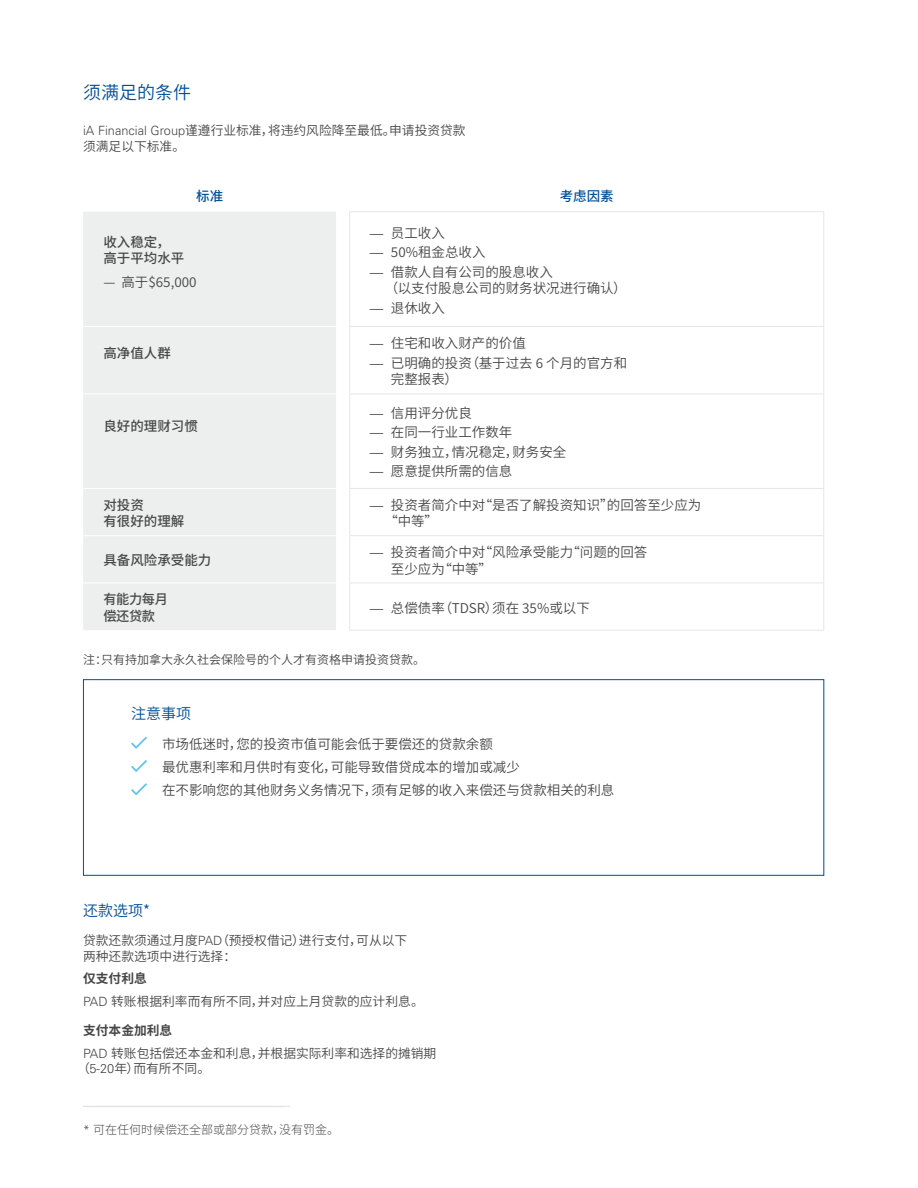
<style>
.page{position:relative;width:918px;height:1188px;background:#fff}
.page>*{position:absolute;margin:0;border:0;box-sizing:border-box;transform-origin:0 0}
.t1{font:18px "Source Han Sans CN";color:#004e9a}
.H2_Small{font:15px "Source Han Sans CN";color:#004e9a}
.t2{font:13.5px/16.5px "Source Han Sans CN";color:#474747}
.t3{font:500 13.5px/16.5px "Source Han Sans CN";color:#474747}
.t4{font:500 13.5px/16.5px "Source Han Sans CN";letter-spacing:-.03em;color:#474747}
.t5{font:500 13.5px "Source Han Sans CN";color:#004e9a}
.t6{font:12.75px/15.8px "Source Han Sans CN";color:#474747}
.t7{font:700 12.75px "Source Han Sans CN";color:#474747}
.t8{font:12px "Source Han Sans CN";color:#474747}
.Footnote{font:300 12px "Source Han Sans CN";color:#474747}
.s1{font-family:"Univers LT Pro 45";font-weight:300}
.s2{font-family:"Univers LT Pro 45"}
</style>
<div class="page">
<hr style="left:83px;top:1106px;width:207px;height:1px;background:#e0e1e1">
<svg style="left:131px;top:737px;width:16px;height:12px"></svg>
<svg style="left:131px;top:760px;width:16px;height:12px"></svg>
<svg style="left:131px;top:783px;width:16px;height:12px"></svg>
<div style="left:83px;top:679px;width:741px;height:197px;border:1px solid #004e9a"></div>
<div style="left:83px;top:212px;width:253px;height:418px;background:#edeeee"></div>
<hr style="left:83px;top:326px;width:253px;height:1px;background:#fff">
<hr style="left:83px;top:394px;width:253px;height:1px;background:#fff">
<hr style="left:83px;top:488px;width:253px;height:1px;background:#fff">
<hr style="left:83px;top:535px;width:253px;height:1px;background:#fff">
<hr style="left:83px;top:583px;width:253px;height:1px;background:#fff">
<hr style="left:349px;top:211px;width:475px;height:1px;background:#e5e6e6">
<hr style="left:349px;top:212px;width:1px;height:114px;background:#e5e6e6">
<hr style="left:823px;top:212px;width:1px;height:114px;background:#e5e6e6">
<hr style="left:349px;top:326px;width:475px;height:1px;background:#e5e6e6">
<hr style="left:349px;top:327px;width:1px;height:67px;background:#e5e6e6">
<hr style="left:823px;top:327px;width:1px;height:67px;background:#e5e6e6">
<hr style="left:349px;top:394px;width:475px;height:1px;background:#e5e6e6">
<hr style="left:349px;top:394px;width:1px;height:94px;background:#e5e6e6">
<hr style="left:823px;top:394px;width:1px;height:94px;background:#e5e6e6">
<hr style="left:349px;top:488px;width:475px;height:1px;background:#e5e6e6">
<hr style="left:349px;top:489px;width:1px;height:46px;background:#e5e6e6">
<hr style="left:823px;top:489px;width:1px;height:46px;background:#e5e6e6">
<hr style="left:349px;top:535px;width:475px;height:1px;background:#e5e6e6">
<hr style="left:349px;top:536px;width:1px;height:47px;background:#e5e6e6">
<hr style="left:823px;top:536px;width:1px;height:47px;background:#e5e6e6">
<hr style="left:349px;top:583px;width:475px;height:1px;background:#e5e6e6">
<hr style="left:349px;top:583px;width:1px;height:47px;background:#e5e6e6">
<hr style="left:823px;top:583px;width:1px;height:47px;background:#e5e6e6">
<hr style="left:349px;top:630px;width:475px;height:1px;background:#e5e6e6">
<h2 class="t1" style="left:83px;top:82px;width:110px">须满足的条件</h2>
<p class="t6" style="left:83px;top:123px;width:384px"><span class="s1">iA Financial Group</span>谨遵行业标准，将违约风险降至最低。申请投资贷款须满足以下标准。</p>
<p class="t5" style="left:196px;top:189px;width:28px">标准</p>
<p class="t5" style="left:560px;top:189px;width:55px">考虑因素</p>
<p class="t3" style="left:103px;top:234px;width:82px">收入稳定，高于平均水平</p>
<p class="t2" style="left:103px;top:274px;width:95px">— 高于$65,000</p>
<p class="t3" style="left:103px;top:345px;width:69px">高净值人群</p>
<p class="t3" style="left:103px;top:418px;width:96px">良好的理财习惯</p>
<p class="t2" style="left:370px;top:225px;width:77px"><span class="s1">—</span> 员工收入</p>
<p class="t2" style="left:370px;top:244px;width:117px"><span class="s1">—</span> 50%租金总收入</p>
<p class="t2" style="left:385px;top:264px;width:244px;text-indent:-15px"><span class="s1">—</span> 借款人自有公司的股息收入<br>（以支付股息公司的财务状况进行确认）</p>
<p class="t2" style="left:370px;top:300px;width:77px"><span class="s1">—</span> 退休收入</p>
<p class="t2" style="left:370px;top:335px;width:158px"><span class="s1">—</span> 住宅和收入财产的价值</p>
<p class="t2" style="left:391px;top:355px;width:238px;text-indent:-21px"><span class="s1">—</span> 已明确的投资（基于过去 6 个月的官方和完整报表）</p>
<p class="t2" style="left:370px;top:405px;width:104px"><span class="s1">—</span> 信用评分优良</p>
<p class="t2" style="left:370px;top:424px;width:144px"><span class="s1">—</span> 在同一行业工作数年</p>
<p class="t2" style="left:370px;top:444px;width:198px"><span class="s1">—</span> 财务独立，情况稳定，财务安全</p>
<p class="t2" style="left:370px;top:463px;width:144px"><span class="s1">—</span> 愿意提供所需的信息</p>
<p class="t3" style="left:103px;top:497px;width:82px">对投资<br>有很好的理解</p>
<p class="t2" style="left:384px;top:497px;width:319px;text-indent:-14px"><span class="s1">—</span> 投资者简介中对“是否了解投资知识”的回答至少应为“中等”</p>
<p class="t3" style="left:103px;top:552px;width:109px">具备风险承受能力</p>
<p class="t2" style="left:391px;top:544px;width:258px;text-indent:-21px"><span class="s1">—</span> 投资者简介中对“风险承受能力“问题的回答至少应为“中等”</p>
<p class="t4" style="left:103px;top:591px;width:66px">有能力每月偿还贷款</p>
<p class="t2" style="left:370px;top:600px;width:221px"><span class="s1">—</span> 总偿债率（TDSR）须在 35%或以下</p>
<p class="t8" style="left:83px;top:653px;width:344px">注：只有持加拿大永久社会保险号的个人才有资格申请投资贷款。</p>
<h2 class="H2_Small" style="left:131px;top:705px;width:61px">注意事项</h2>
<p class="t2" style="left:162px;top:736px;width:332px">市场低迷时，您的投资市值可能会低于要偿还的贷款余额</p>
<p class="t2" style="left:162px;top:759px;width:359px">最优惠利率和月供时有变化，可能导致借贷成本的增加或减少</p>
<p class="t2" style="left:162px;top:782px;width:454px">在不影响您的其他财务义务情况下，须有足够的收入来偿还与贷款相关的利息</p>
<h2 class="H2_Small" style="left:83px;top:902px;width:68px">还款选项*</h2>
<p class="t6" style="left:83px;top:933px;width:326px">贷款还款须通过月度<span class="s1">PAD</span>（预授权借记）进行支付，可从以下两种还款选项中进行选择：</p>
<h3 class="t7" style="left:83px;top:971px;width:65px">仅支付利息</h3>
<p class="t6" style="left:83px;top:994px;width:342px"><span class="s1">PAD</span> 转账根据利率而有所不同，并对应上月贷款的应计利息。</p>
<h3 class="t7" style="left:83px;top:1023px;width:91px">支付本金加利息</h3>
<p class="t6" style="left:77px;top:1045px;width:361px;text-indent:6px"><span class="s1">PAD</span> 转账包括偿还本金和利息，并根据实际利率和选择的摊销期（<span class="s1">5-20</span>年）而有所不同。</p>
<p class="Footnote" style="left:83px;top:1123px;width:258px"><span class="s2">*</span> 可在任何时候偿还全部或部分贷款，没有罚金。</p>
</div>
